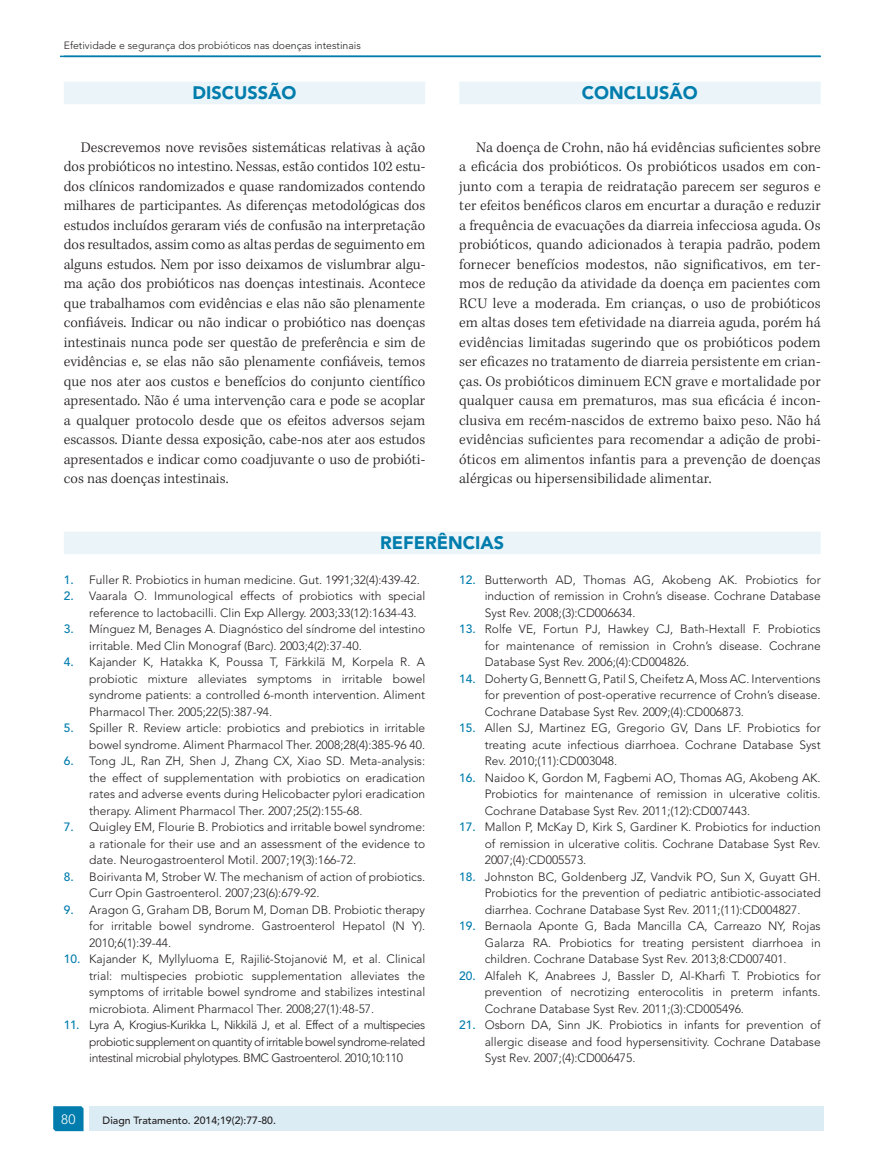
<style>
.page{position:relative;width:893px;height:1170px;background:#fff}
.page>*{position:absolute;margin:0;border:0;box-sizing:border-box;transform-origin:0 0}
.z04_0_sub1{font:900 18px "Avenir LT Std";color:#007dad}
.z05_0_texto_txt{font:300 15px/19.5px "Kepler Std";letter-spacing:.005em;color:#231f20;text-align:justify}
.t1{font:300 13.5px "Avenir LT Std";color:#fff}
.z06_0_referencias{font:300 12px/16.5px "Avenir LT Std";color:#231f20;text-align:justify}
.t2{font:300 10.5px "Avenir LT Std";color:#231f20}
.t3{font:500 10.5px "Avenir LT Std";color:#231f20}
.s1{font-weight:500;color:#007dad}
.s2{font-family:"Arial Narrow";font-weight:400;font-size:10.5px}
</style>
<div class="page">
<div style="left:64px;top:531px;width:757px;height:23px;background:#ebf5f9"></div>
<div style="left:64px;top:82px;width:361px;height:22px;background:#ebf5f9"></div>
<div style="left:459px;top:82px;width:362px;height:22px;background:#ebf5f9"></div>
<hr style="left:60px;top:56px;width:761px;height:1px;background:#007dad">
<svg style="left:53px;top:1106px;width:31px;height:24px"></svg>
<div style="left:89px;top:1106px;width:735px;height:24px;background:#dbecf4"></div>
<p class="t2" style="left:64px;top:40px;width:299px">Efetividade e segurança dos probióticos nas doenças intestinais</p>
<p class="z04_0_sub1" style="left:193px;top:81px;width:105px">DISCUSSÃO</p>
<p class="z05_0_texto_txt" style="left:64px;top:138px;width:363px;text-indent:17px">Descrevemos nove revisões sistemáticas relativas à ação dos probióticos no intestino. Nessas, estão contidos 102 estu&shy;dos clínicos randomizados e quase randomizados contendo milhares de participantes. As diferenças metodológicas dos estudos incluídos geraram viés de confusão na interpretação dos resultados, assim como as altas perdas de seguimento em alguns estudos. Nem por isso deixamos de vislumbrar algu&shy;ma ação dos probióticos nas doenças intestinais. Acontece que trabalhamos com evidências e elas não são plenamente confiáveis. Indicar ou não indicar o probiótico nas doenças intestinais nunca pode ser questão de preferência e sim de evidências e, se elas não são plenamente confiáveis, temos que nos ater aos custos e benefícios do conjunto científico apresentado. Não é uma intervenção cara e pode se acoplar a qualquer protocolo desde que os efeitos adversos sejam escassos. Diante dessa exposição, cabe-nos ater aos estudos apresentados e indicar como coadjuvante o uso de probióti&shy;cos nas doenças intestinais.</p>
<p class="z04_0_sub1" style="left:582px;top:81px;width:117px">CONCLUSÃO</p>
<p class="z05_0_texto_txt" style="left:459px;top:138px;width:363px;text-indent:17px">Na doença de Crohn, não há evidências suficientes sobre a eficácia dos probióticos. Os probióticos usados em con&shy;junto com a terapia de reidratação parecem ser seguros e ter efeitos benéficos claros em encurtar a duração e reduzir a frequência de evacuações da diarreia infecciosa aguda. Os probióticos, quando adicionados à terapia padrão, podem fornecer benefícios modestos, não significativos, em ter&shy;mos de redução da atividade da doença em pacientes com RCU leve a moderada. Em crianças, o uso de probióticos em altas doses tem efetividade na diarreia aguda, porém há evidências limitadas sugerindo que os probióticos podem ser eficazes no tratamento de diarreia persistente em crian&shy;ças. Os probióticos diminuem ECN grave e mortalidade por qualquer causa em prematuros, mas sua eficácia é incon&shy;clusiva em recém-nascidos de extremo baixo peso. Não há evidências suficientes para recomendar a adição de probi&shy;óticos em alimentos infantis para a prevenção de doenças alérgicas ou hipersensibilidade alimentar.</p>
<p class="z04_0_sub1" style="left:380px;top:531px;width:126px">REFERÊNCIAS</p>
<p class="z06_0_referencias" style="left:64px;top:571px;width:358px"><span class="s1">1.</span> Fuller R. Probiotics in human medicine. Gut. 1991;32(4):439-42.</p>
<p class="z06_0_referencias" style="left:89px;top:587px;width:337px;text-indent:-26px"><span class="s1">2.</span> Vaarala O. Immunological effects of probiotics with special reference to lactobacilli. Clin Exp Allergy. 2003;33(12):1634-43.</p>
<p class="z06_0_referencias" style="left:89px;top:620px;width:337px;text-indent:-26px"><span class="s1">3.</span> Mínguez M, Benages A. Diagnóstico del síndrome del intestino irritable. Med Clin Monograf (Barc). 2003;4(2):37-40.</p>
<p class="z06_0_referencias" style="left:89px;top:653px;width:337px;text-indent:-26px"><span class="s1">4.</span> Kajander K, Hatakka K, Poussa T, Färkkilä M, Korpela R. A probiotic mixture alleviates symptoms in irritable bowel syndrome patients: a controlled 6-month intervention. Aliment Pharmacol Ther. 2005;22(5):387-94.</p>
<p class="z06_0_referencias" style="left:64px;top:719px;width:363px;text-align:right"><span class="s1">5.</span> Spiller R. Review article: probiotics and prebiotics in irritable bowel syndrome. Aliment Pharmacol Ther. 2008;28(4):385-96 40.</p>
<p class="z06_0_referencias" style="left:89px;top:752px;width:337px;text-indent:-26px"><span class="s1">6.</span> Tong JL, Ran ZH, Shen J, Zhang CX, Xiao SD. Meta-analysis: the effect of supplementation with probiotics on eradication rates and adverse events during Helicobacter pylori eradication therapy. Aliment Pharmacol Ther. 2007;25(2):155-68.</p>
<p class="z06_0_referencias" style="left:89px;top:818px;width:337px;text-indent:-26px"><span class="s1">7.</span> Quigley EM, Flourie B. Probiotics and irritable bowel syndrome: a rationale for their use and an assessment of the evidence to date. Neurogastroenterol Motil. 2007;19(3):166-72.</p>
<p class="z06_0_referencias" style="left:89px;top:868px;width:337px;text-indent:-26px"><span class="s1">8.</span> Boirivanta M, Strober W. The mechanism of action of probiotics.<br>Curr Opin Gastroenterol. 2007;23(6):679-92.</p>
<p class="z06_0_referencias" style="left:89px;top:901px;width:337px;text-indent:-26px"><span class="s1">9.</span> Aragon G, Graham DB, Borum M, Doman DB. Probiotic therapy for irritable bowel syndrome. Gastroenterol Hepatol (N Y).<br>2010;6(1):39-44.</p>
<p class="z06_0_referencias" style="left:89px;top:950px;width:337px;text-indent:-26px"><span class="s1">10.</span> Kajander K, Myllyluoma E, Rajili<span class="s2">ć</span>-Stojanovi<span class="s2">ć</span> M, et al. Clinical trial: multispecies probiotic supplementation alleviates the symptoms of irritable bowel syndrome and stabilizes intestinal microbiota. Aliment Pharmacol Ther. 2008;27(1):48-57.</p>
<p class="z06_0_referencias" style="left:89px;top:1016px;width:337px;text-indent:-26px"><span class="s1">11.</span> Lyra A, Krogius-Kurikka L, Nikkilä J, et al. Effect of a multispecies probiotic supplement on quantity of irritable bowel syndrome-related intestinal microbial phylotypes. BMC Gastroenterol. 2010;10:110</p>
<p class="z06_0_referencias" style="left:485px;top:571px;width:337px;text-indent:-26px"><span class="s1">12.</span> Butterworth AD, Thomas AG, Akobeng AK. Probiotics for induction of remission in Crohn’s disease. Cochrane Database Syst Rev. 2008;(3):CD006634.</p>
<p class="z06_0_referencias" style="left:485px;top:620px;width:337px;text-indent:-26px"><span class="s1">13.</span> Rolfe VE, Fortun PJ, Hawkey CJ, Bath-Hextall F. Probiotics for maintenance of remission in Crohn’s disease. Cochrane Database Syst Rev. 2006;(4):CD004826.</p>
<p class="z06_0_referencias" style="left:485px;top:670px;width:337px;text-indent:-26px"><span class="s1">14.</span> Doherty G, Bennett G, Patil S, Cheifetz A, Moss AC. Interventions for prevention of post-operative recurrence of Crohn’s disease.<br>Cochrane Database Syst Rev. 2009;(4):CD006873.</p>
<p class="z06_0_referencias" style="left:485px;top:719px;width:337px;text-indent:-26px"><span class="s1">15.</span> Allen SJ, Martinez EG, Gregorio GV, Dans LF. Probiotics for treating acute infectious diarrhoea. Cochrane Database Syst Rev. 2010;(11):CD003048.</p>
<p class="z06_0_referencias" style="left:485px;top:769px;width:337px;text-indent:-26px"><span class="s1">16.</span> Naidoo K, Gordon M, Fagbemi AO, Thomas AG, Akobeng AK.<br>Probiotics for maintenance of remission in ulcerative colitis.<br>Cochrane Database Syst Rev. 2011;(12):CD007443.</p>
<p class="z06_0_referencias" style="left:485px;top:818px;width:337px;text-indent:-26px"><span class="s1">17.</span> Mallon P, McKay D, Kirk S, Gardiner K. Probiotics for induction of remission in ulcerative colitis. Cochrane Database Syst Rev.<br>2007;(4):CD005573.</p>
<p class="z06_0_referencias" style="left:485px;top:868px;width:337px;text-indent:-26px"><span class="s1">18.</span> Johnston BC, Goldenberg JZ, Vandvik PO, Sun X, Guyatt GH.<br>Probiotics for the prevention of pediatric antibiotic-associated diarrhea. Cochrane Database Syst Rev. 2011;(11):CD004827.</p>
<p class="z06_0_referencias" style="left:485px;top:917px;width:337px;text-indent:-26px"><span class="s1">19.</span> Bernaola Aponte G, Bada Mancilla CA, Carreazo NY, Rojas Galarza RA. Probiotics for treating persistent diarrhoea in children. Cochrane Database Syst Rev. 2013;8:CD007401.</p>
<p class="z06_0_referencias" style="left:485px;top:967px;width:337px;text-indent:-26px"><span class="s1">20.</span> Alfaleh K, Anabrees J, Bassler D, Al-Kharfi T. Probiotics for prevention of necrotizing enterocolitis in preterm infants.<br>Cochrane Database Syst Rev. 2011;(3):CD005496.</p>
<p class="z06_0_referencias" style="left:485px;top:1016px;width:337px;text-indent:-26px"><span class="s1">21.</span> Osborn DA, Sinn JK. Probiotics in infants for prevention of allergic disease and food hypersensitivity. Cochrane Database Syst Rev. 2007;(4):CD006475.</p>
<p class="t1" style="left:61px;top:1111px;width:16px">80</p>
<p class="t3" style="left:103px;top:1114px;width:175px">Diagn Tratamento. 2014;19(2):77-80.</p>
</div>
